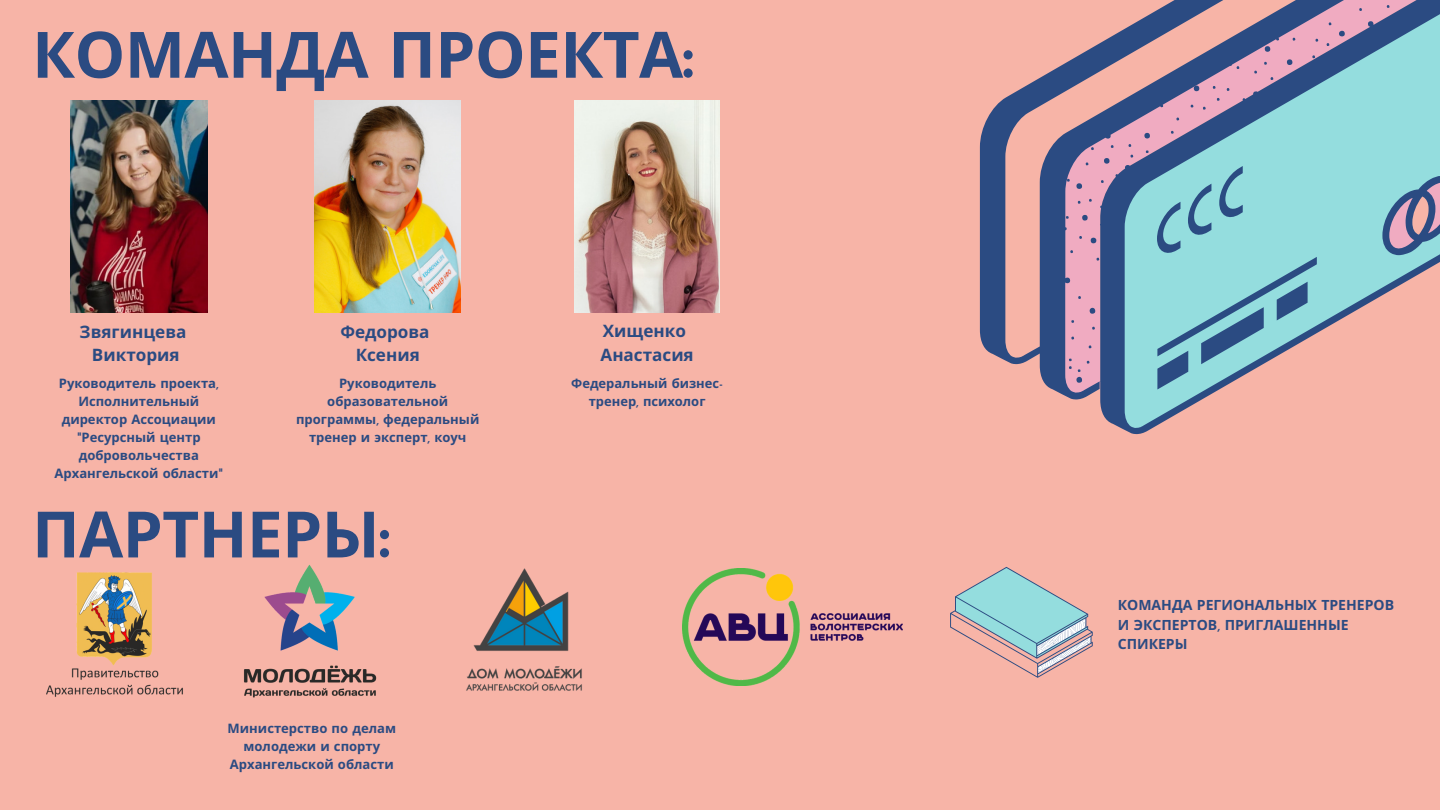
<style>
.page{position:relative;width:1440px;height:810px;background:#f7b4a7}
.page>*{position:absolute;margin:0;border:0;box-sizing:border-box;transform-origin:0 0}
.t1{font:700 64px "Noto Sans";letter-spacing:-.01em;color:#2b4b82}
.t2{font:700 17.1px "Noto Sans";color:#2b4b82}
.t3{font:700 14px/19.5px "Noto Sans";color:#2b4b82}
.t4{font:700 13px/18px "Noto Sans";color:#2b4b82;text-align:center}
.s1{font-family:"Josefin Sans"}
.s2{font-family:"Josefin Sans";font-weight:600}
</style>
<div class="page">
<svg style="left:980px;top:0;width:460px;height:434px"></svg>
<svg style="left:1157px;top:166px;width:160px;height:223px;background:#89c1ca"></svg>
<svg style="left:1254px;top:70px;width:3px;height:4px"></svg>
<svg style="left:1265px;top:46px;width:5px;height:6px"></svg>
<svg style="left:1287px;top:59px;width:5px;height:6px"></svg>
<svg style="left:1339px;top:31px;width:6px;height:5px"></svg>
<svg style="left:1194px;top:85px;width:5px;height:6px"></svg>
<svg style="left:1092px;top:326px;width:3px;height:4px"></svg>
<svg style="left:1104px;top:158px;width:6px;height:6px"></svg>
<svg style="left:1069px;top:359px;width:20px;height:24px"></svg>
<svg style="left:1082px;top:215px;width:6px;height:6px"></svg>
<svg style="left:1090px;top:307px;width:5px;height:7px"></svg>
<svg style="left:1076px;top:183px;width:6px;height:6px"></svg>
<svg style="left:1144px;top:133px;width:6px;height:6px"></svg>
<svg style="left:1091px;top:237px;width:6px;height:6px"></svg>
<img style="left:315px;top:100px;width:146px;height:212px">
<img style="left:71px;top:100px;width:136px;height:212px">
<img style="left:574px;top:100px;width:146px;height:212px">
<img style="left:683px;top:569px;width:220px;height:117px">
<img style="left:466px;top:568px;width:116px;height:123px">
<img style="left:244px;top:564px;width:133px;height:134px">
<img style="left:47px;top:572px;width:136px;height:125px">
<svg style="left:950px;top:567px;width:143px;height:111px"></svg>
<p class="t1" style="left:32px;top:9px;width:663px">КОМАНДА ПРОЕКТА<span class="s1">:</span></p>
<p class="t2" style="left:80px;top:319px;width:108px">Звягинцева</p>
<p class="t2" style="left:92px;top:343px;width:89px">Виктория</p>
<p class="t4" style="left:59px;top:374px;width:161px">Руководитель проекта<span class="s2">,</span></p>
<p class="t4" style="left:55px;top:392px;width:170px">Исполнительный директор Ассоциации <span class="s2">"</span>Ресурсный центр добровольчества<br>Архангельской области<span class="s2">"</span></p>
<p class="t2" style="left:340px;top:319px;width:91px">Федорова</p>
<p class="t2" style="left:356px;top:343px;width:66px">Ксения</p>
<p class="t2" style="left:603px;top:319px;width:85px">Хищенко</p>
<p class="t2" style="left:601px;top:342px;width:95px">Анастасия</p>
<p class="t4" style="left:296px;top:374px;width:185px">Руководитель образовательной программы<span class="s2">,</span> федеральный тренер и эксперт<span class="s2">,</span> коуч</p>
<p class="t4" style="left:571px;top:374px;width:153px">Федеральный бизнес&shy;тренер<span class="s2">,</span> психолог</p>
<p class="t1" style="left:32px;top:489px;width:360px">ПАРТНЕРЫ<span class="s1">:</span></p>
<p class="t4" style="left:228px;top:719px;width:170px">Министерство по делам молодежи и спорту<br>Архангельской области</p>
<p class="t3" style="left:1118px;top:595px;width:278px">КОМАНДА РЕГИОНАЛЬНЫХ ТРЕНЕРОВ<br>И ЭКСПЕРТОВ<span class="s2">,</span> ПРИГЛАШЕННЫЕ<br>СПИКЕРЫ</p>
</div>
